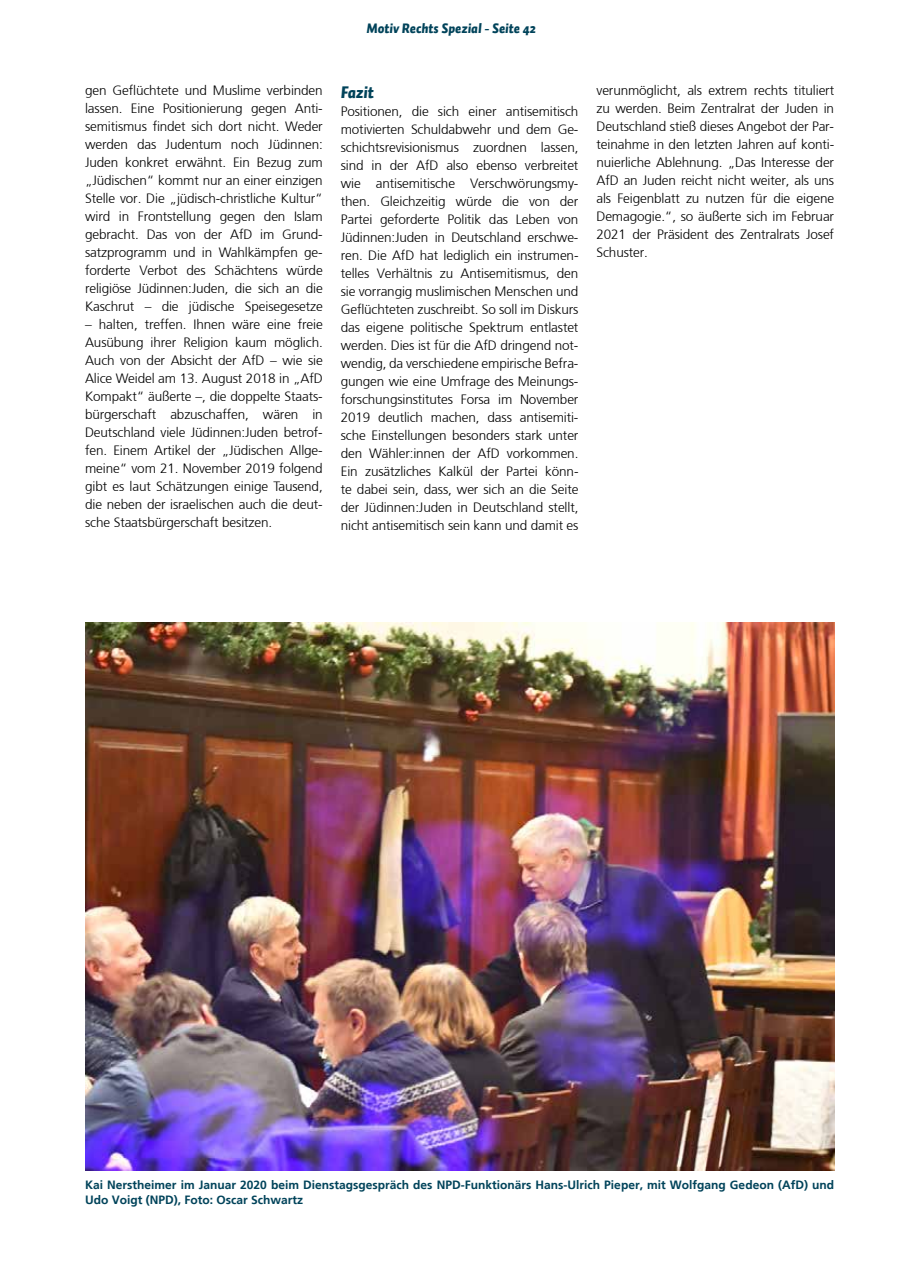
<style>
.page{position:relative;width:898px;height:1272px;background:#fff}
.page>*{position:absolute;margin:0;border:0;box-sizing:border-box;transform-origin:0 0}
.t1{font:italic 900 16.5px "Auto 1";letter-spacing:-.01em;color:#00435a}
.t2{font:13.5px/18px "Frutiger DG Blight";letter-spacing:-.01em;color:#000;text-align:justify}
.t3{font:italic 900 13.5px "Auto 1";color:#00435a}
.t4{font:700 12px/14.4px "Frutiger";color:#00435a}
</style>
<div class="page">
<img style="left:85px;top:622px;width:748px;height:548px">
<p class="t3" style="left:366px;top:19px;width:171px">Motiv Rechts Spezial - Seite 42</p>
<p class="t2" style="left:85px;top:82px;width:239px">gen Geflüchtete und Muslime verbinden lassen. Eine Positionierung gegen Anti&shy;semitismus findet sich dort nicht. Weder werden das Judentum noch Jüdinnen:<br>Juden konkret erwähnt. Ein Bezug zum „Jüdischen“ kommt nur an einer einzigen Stelle vor. Die „jüdisch-christliche Kultur“ wird in Frontstellung gegen den Islam gebracht. Das von der AfD im Grund&shy;satzprogramm und in Wahlkämpfen ge&shy;forderte Verbot des Schächtens würde religiöse Jüdinnen:Juden, die sich an die Kaschrut – die jüdische Speisegesetze</p>
<p class="t2" style="left:85px;top:316px;width:239px">– halten, treffen. Ihnen wäre eine freie Ausübung ihrer Religion kaum möglich.<br>Auch von der Absicht der AfD – wie sie Alice Weidel am 13. August 2018 in „AfD Kompakt“ äußerte –, die doppelte Staats&shy;bürgerschaft abzuschaffen, wären in Deutschland viele Jüdinnen:Juden betrof&shy;fen. Einem Artikel der „Jüdischen Allge&shy;meine“ vom 21. November 2019 folgend gibt es laut Schätzungen einige Tausend, die neben der israelischen auch die deut&shy;sche Staatsbürgerschaft besitzen.</p>
<p class="t1" style="left:340px;top:81px;width:35px">Fazit</p>
<p class="t2" style="left:340px;top:102px;width:239px">Positionen, die sich einer antisemitisch motivierten Schuldabwehr und dem Ge&shy;schichtsrevisionismus zuordnen lassen, sind in der AfD also ebenso verbreitet wie antisemitische Verschwörungsmy&shy;then. Gleichzeitig würde die von der Partei geforderte Politik das Leben von Jüdinnen:Juden in Deutschland erschwe&shy;ren. Die AfD hat lediglich ein instrumen&shy;telles Verhältnis zu Antisemitismus, den sie vorrangig muslimischen Menschen und Geflüchteten zuschreibt. So soll im Diskurs das eigene politische Spektrum entlastet werden. Dies ist für die AfD dringend not&shy;wendig, da verschiedene empirische Befra&shy;gungen wie eine Umfrage des Meinungs&shy;forschungsinstitutes Forsa im November 2019 deutlich machen, dass antisemiti&shy;sche Einstellungen besonders stark unter den Wähler:innen der AfD vorkommen.<br>Ein zusätzliches Kalkül der Partei könn&shy;te dabei sein, dass, wer sich an die Seite der Jüdinnen:Juden in Deutschland stellt, nicht antisemitisch sein kann und damit es</p>
<p class="t2" style="left:596px;top:82px;width:239px">verunmöglicht, als extrem rechts tituliert zu werden. Beim Zentralrat der Juden in Deutschland stieß dieses Angebot der Par&shy;teinahme in den letzten Jahren auf konti&shy;nuierliche Ablehnung. „Das Interesse der AfD an Juden reicht nicht weiter, als uns als Feigenblatt zu nutzen für die eigene Demagogie.“, so äußerte sich im Februar 2021 der Präsident des Zentralrats Josef Schuster.</p>
<p class="t4" style="left:85px;top:1177px;width:750px">Kai Nerstheimer im Januar 2020 beim Dienstagsgespräch des NPD-Funktionärs Hans-Ulrich Pieper, mit Wolfgang Gedeon (AfD) und<br>Udo Voigt (NPD), Foto: Oscar Schwartz</p>
</div>
